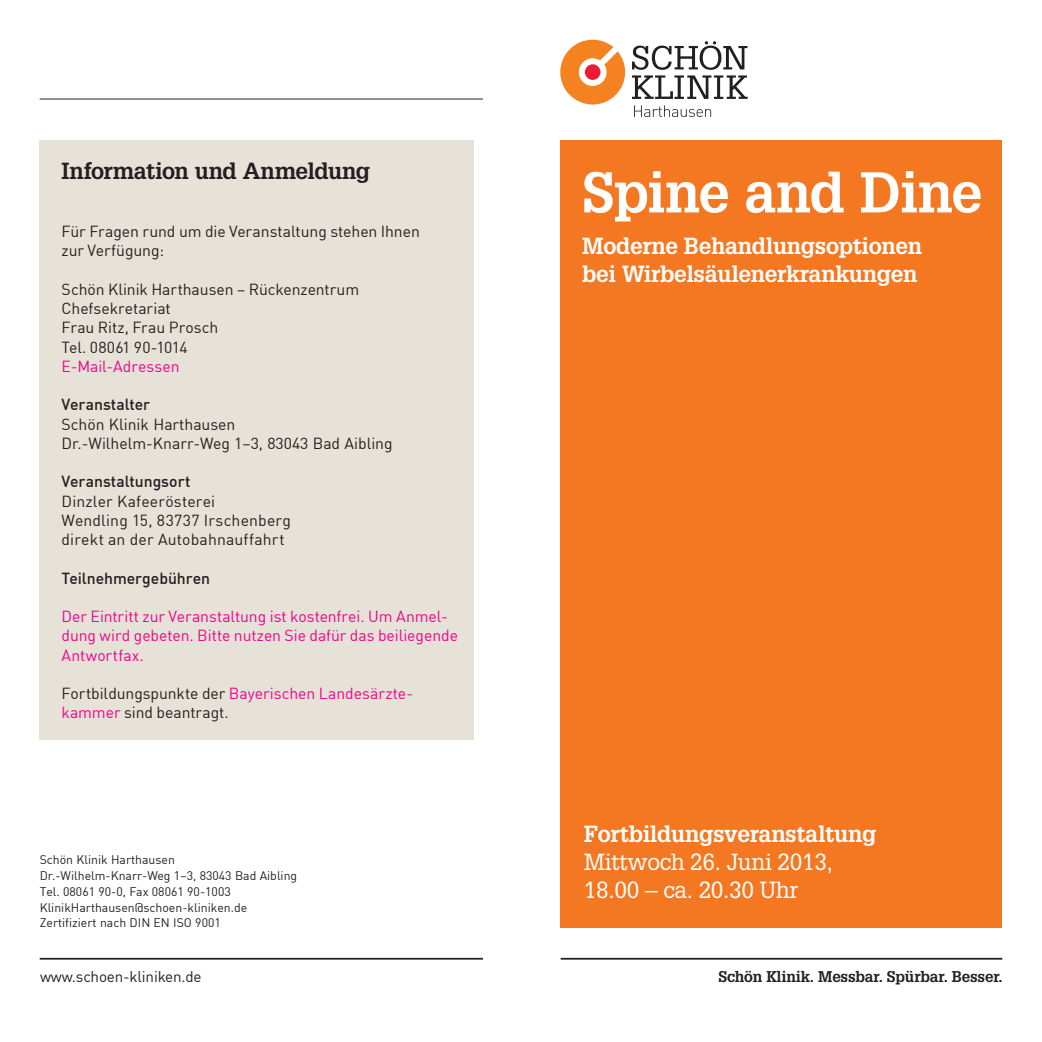
<style>
.page{position:relative;width:1042px;height:1042px;background:#fff}
.page>*{position:absolute;margin:0;border:0;box-sizing:border-box;transform-origin:0 0}
.t1{font:700 56px "Glypha LT Std";letter-spacing:-.025em;color:#fff}
.t2{font:700 22.75px/28px "Glypha LT Std";letter-spacing:-.015em;color:#fff}
.t3{font:22.75px/28px "Glypha LT Std";letter-spacing:-.015em;color:#fff}
.t4{font:700 22.75px "Glypha LT Std";letter-spacing:-.025em;color:#231f20}
.t5{font:15.75px/19.2px "DIN Offc Pro";color:#231f20}
.t6{font:15.75px/19.2px "DIN Offc Pro";letter-spacing:-.005em;color:#ed028c}
.t7{font:500 15.75px "DIN Offc Pro";letter-spacing:-.005em;color:#231f20}
.t8{font:700 15.22px "Glypha LT Std";letter-spacing:-.01em;color:#231f20}
.t9{font:15.22px "DIN Offc Pro";letter-spacing:-.01em;color:#231f20}
.t10{font:12.25px/15.8px "DIN Offc Pro";color:#231f20}
.s1{color:#ed028c}
</style>
<div class="page">
<hr style="left:40px;top:958px;width:443px;height:1px;background:#231f20">
<div style="left:561px;top:140px;width:441px;height:788px;background:#f47721"></div>
<svg style="left:632px;top:41px;width:115px;height:58px"></svg>
<svg style="left:560px;top:40px;width:65px;height:65px"></svg>
<svg style="left:634px;top:105px;width:77px;height:12px"></svg>
<hr style="left:561px;top:958px;width:441px;height:1px;background:#231f20">
<hr style="left:40px;top:99px;width:443px;height:1px;background:#231f20">
<div style="left:40px;top:140px;width:434px;height:599px;background:#e6e2d7"></div>
<h2 class="t4" style="left:62px;top:157px;width:310px">Information und Anmeldung</h2>
<p class="t5" style="left:62px;top:221px;width:360px">Für Fragen rund um die Veranstaltung stehen Ihnen zur Verfügung:</p>
<p class="t5" style="left:62px;top:279px;width:299px">Schön Klinik Harthausen – Rückenzentrum<br>Chefsekretariat<br>Frau Ritz, Frau Prosch<br>Tel. 08061 90-1014</p>
<p class="t6" style="left:62px;top:356px;width:119px">E-Mail-Adressen</p>
<p class="t7" style="left:62px;top:394px;width:90px">Veranstalter</p>
<p class="t5" style="left:62px;top:414px;width:333px">Schön Klinik Harthausen<br>Dr.-Wilhelm-Knarr-Weg 1–3, 83043 Bad Aibling</p>
<p class="t7" style="left:62px;top:471px;width:130px">Veranstaltungsort</p>
<p class="t5" style="left:62px;top:490px;width:231px">Dinzler Kafeerösterei<br>Wendling 15, 83737 Irschenberg direkt an der Autobahnauffahrt</p>
<p class="t7" style="left:62px;top:567px;width:150px">Teilnehmergebühren</p>
<p class="t6" style="left:62px;top:606px;width:398px">Der Eintritt zur Veranstaltung ist kostenfrei. Um Anmel&shy;dung wird gebeten. Bitte nutzen Sie dafür das beiliegende<br>Antwortfax.</p>
<p class="t5" style="left:62px;top:683px;width:353px">Fortbildungspunkte der <span class="s1">Bayerischen Landesärzte&shy;kammer</span> sind beantragt.</p>
<p class="t10" style="left:40px;top:851px;width:259px">Schön Klinik Harthausen Dr.-Wilhelm-Knarr-Weg 1–3, 83043 Bad Aibling Tel. 08061 90-0, Fax 08061 90-1003<br>KlinikHarthausen@schoen-kliniken.de Zertifiziert nach DIN EN ISO 9001</p>
<p class="t9" style="left:40px;top:966px;width:163px">www.schoen-kliniken.de</p>
<h1 class="t1" style="left:582px;top:158px;width:402px">Spine and Dine</h1>
<h2 class="t2" style="left:582px;top:232px;width:341px">Moderne Behandlungsoptionen bei Wirbelsäulenerkrankungen</h2>
<h2 class="t2" style="left:584px;top:819px;width:294px">Fortbildungsveranstaltung</h2>
<h2 class="t3" style="left:584px;top:847px;width:251px">Mittwoch 26. Juni 2013,<br>18.00 – ca. 20.30 Uhr</h2>
<p class="t8" style="left:718px;top:967px;width:286px">Schön Klinik. Messbar. Spürbar. Besser.</p>
</div>
